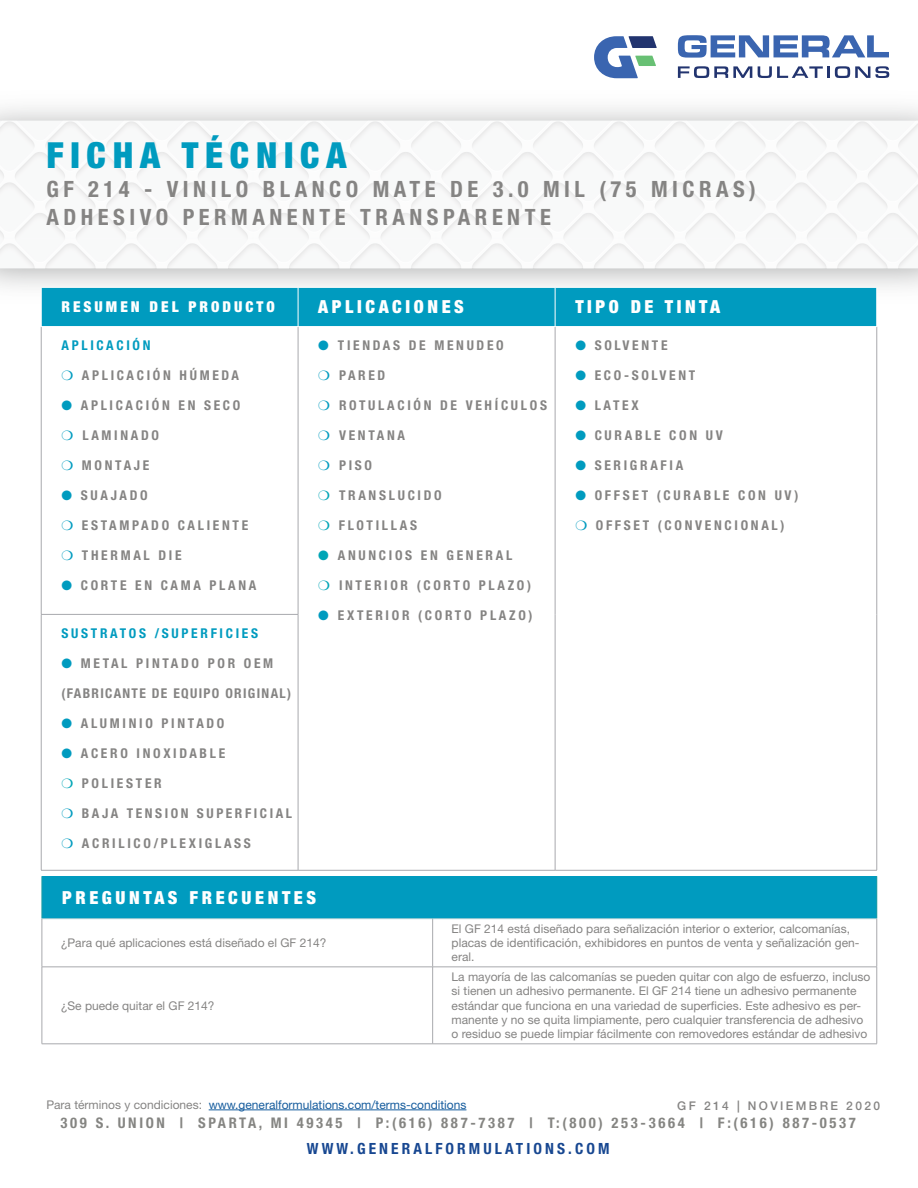
<style>
.page{position:relative;width:918px;height:1188px;background:#fff}
.page>*{position:absolute;margin:0;border:0;box-sizing:border-box;transform-origin:0 0}
.t1{font:900 condensed 36px "Helvetica Neue LT Std";letter-spacing:.19em;color:#009bbf}
.t2{font:700 condensed 22.5px "Helvetica Neue LT Std";letter-spacing:.2em;color:#858483}
.t3{font:900 condensed 18px "Helvetica Neue LT Std";letter-spacing:.2em;color:#fff}
.t4{font:700 condensed 15.45px "Helvetica Neue LT Std";letter-spacing:.2em;color:#174791}
.t5{font:900 condensed 15px "Helvetica Neue LT Std";letter-spacing:.2em;color:#fff}
.t6{font:700 condensed 14.7px "Helvetica Neue LT Std";letter-spacing:.18em;color:#858582}
.t7{font:700 condensed 13.5px "Helvetica Neue LT Std";letter-spacing:.2em;color:#858483}
.t8{font:700 condensed 13.5px "Helvetica Neue LT Std";letter-spacing:.2em;color:#009bbf}
.t9{font:700 condensed 13.5px "Helvetica Neue LT Std";letter-spacing:.1em;color:#858483}
.Table_Text{font:12px/14.4px "Helvetica Neue LT Std";color:#858483}
.t10{font:12px "Helvetica Neue LT Std";color:#175d9e}
.t11{font:500 12px "Helvetica Neue LT Std";letter-spacing:.2em;color:#858483}
.s1{color:#009bbf}
.s2{color:#00a5b6}
.s3{color:#858483}
</style>
<div class="page">
<img style="left:0;top:121px;width:686px;height:147px">
<img style="left:686px;top:121px;width:232px;height:147px">
<svg style="left:678px;top:66px;width:74px;height:12px"></svg>
<svg style="left:758px;top:66px;width:131px;height:12px"></svg>
<svg style="left:678px;top:35px;width:211px;height:23px"></svg>
<svg style="left:594px;top:36px;width:63px;height:42px"></svg>
<hr style="left:209px;top:1110px;width:257px;height:1px;background:#175d9e">
<div style="left:42px;top:876px;width:835px;height:43px;background:#009bbf"></div>
<hr style="left:432px;top:919px;width:1px;height:48px;background:#a8a9ad">
<hr style="left:432px;top:967px;width:1px;height:77px;background:#a8a9ad">
<hr style="left:42px;top:876px;width:1px;height:42px;background:#209da5">
<hr style="left:877px;top:876px;width:1px;height:42px;background:#209da5">
<hr style="left:42px;top:918px;width:391px;height:1px;background:#aacfd4">
<hr style="left:433px;top:918px;width:444px;height:1px;background:#aacfd4">
<hr style="left:42px;top:919px;width:1px;height:48px;background:#a8a9ad">
<hr style="left:877px;top:919px;width:1px;height:48px;background:#a8a9ad">
<hr style="left:42px;top:967px;width:391px;height:1px;background:#a8a9ad">
<hr style="left:42px;top:967px;width:1px;height:77px;background:#a8a9ad">
<hr style="left:433px;top:967px;width:444px;height:1px;background:#a8a9ad">
<hr style="left:877px;top:967px;width:1px;height:77px;background:#a8a9ad">
<hr style="left:42px;top:1044px;width:391px;height:1px;background:#a8a9ad">
<hr style="left:433px;top:1044px;width:444px;height:1px;background:#a8a9ad">
<div style="left:42px;top:288px;width:835px;height:38px;background:#009bbf"></div>
<hr style="left:41px;top:327px;width:1px;height:287px;background:#a8a9ad">
<hr style="left:298px;top:327px;width:1px;height:287px;background:#a8a9ad">
<hr style="left:555px;top:327px;width:1px;height:287px;background:#a8a9ad">
<hr style="left:877px;top:327px;width:1px;height:287px;background:#a8a9ad">
<hr style="left:41px;top:614px;width:257px;height:1px;background:#a8a9ad">
<hr style="left:41px;top:615px;width:1px;height:255px;background:#a8a9ad">
<hr style="left:298px;top:615px;width:1px;height:255px;background:#a8a9ad">
<hr style="left:555px;top:614px;width:1px;height:256px;background:#a8a9ad">
<hr style="left:877px;top:614px;width:1px;height:256px;background:#a8a9ad">
<hr style="left:41px;top:870px;width:257px;height:1px;background:#a8a9ad">
<hr style="left:298px;top:870px;width:257px;height:1px;background:#a8a9ad">
<hr style="left:555px;top:870px;width:322px;height:1px;background:#a8a9ad">
<hr style="left:298px;top:288px;width:1px;height:38px;background:#fff">
<hr style="left:555px;top:288px;width:1px;height:38px;background:#fff">
<p class="t1" style="left:46px;top:133px;width:301px">FICHA TÉCNICA</p>
<p class="t2" style="left:46px;top:175px;width:711px">GF 214 - VINILO BLANCO MATE DE 3.0 MIL (75 MICRAS)</p>
<p class="t2" style="left:46px;top:204px;width:506px">ADHESIVO PERMANENTE TRANSPARENTE</p>
<p class="t5" style="left:61px;top:298px;width:215px">RESUMEN DEL PRODUCTO</p>
<p class="t3" style="left:318px;top:296px;width:147px">APLICACIONES</p>
<p class="t3" style="left:575px;top:296px;width:146px">TIPO DE TINTA</p>
<p class="t8" style="left:61px;top:337px;width:91px">APLICACIÓN</p>
<p class="t7" style="left:61px;top:367px;width:179px"><span class="s1">❍</span> APLICACIÓN HÚMEDA</p>
<p class="t7" style="left:61px;top:397px;width:180px"><span class="s1">●</span> APLICACIÓN EN SECO</p>
<p class="t7" style="left:61px;top:427px;width:99px"><span class="s1">❍</span> LAMINADO</p>
<p class="t7" style="left:61px;top:457px;width:89px"><span class="s1">❍</span> MONTAJE</p>
<p class="t7" style="left:61px;top:487px;width:88px"><span class="s1">●</span> SUAJADO</p>
<p class="t7" style="left:61px;top:517px;width:188px"><span class="s1">❍</span> ESTAMPADO CALIENTE</p>
<p class="t7" style="left:61px;top:547px;width:122px"><span class="s1">❍</span> THERMAL DIE</p>
<p class="t7" style="left:61px;top:577px;width:196px"><span class="s1">●</span> CORTE EN CAMA PLANA</p>
<p class="t7" style="left:318px;top:337px;width:187px"><span class="s1">●</span> TIENDAS DE MENUDEO</p>
<p class="t7" style="left:318px;top:367px;width:69px"><span class="s1">❍</span> PARED</p>
<p class="t7" style="left:318px;top:397px;width:230px"><span class="s1">❍</span> ROTULACIÓN DE VEHÍCULOS</p>
<p class="t7" style="left:318px;top:427px;width:88px"><span class="s1">❍</span> VENTANA</p>
<p class="t7" style="left:318px;top:457px;width:55px"><span class="s1">❍</span> PISO</p>
<p class="t7" style="left:318px;top:487px;width:125px"><span class="s2">❍</span> TRANSLUCIDO</p>
<p class="t7" style="left:318px;top:517px;width:100px"><span class="s2">❍</span> FLOTILLAS</p>
<p class="t7" style="left:318px;top:547px;width:195px"><span class="s2">●</span> ANUNCIOS EN GENERAL</p>
<p class="t7" style="left:318px;top:577px;width:214px"><span class="s2">❍</span> INTERIOR (CORTO PLAZO)</p>
<p class="t7" style="left:318px;top:607px;width:216px"><span class="s1">●</span> EXTERIOR (CORTO PLAZO)</p>
<p class="t7" style="left:575px;top:337px;width:94px"><span class="s1">●</span> SOLVENTE</p>
<p class="t7" style="left:575px;top:367px;width:122px"><span class="s1">●</span> ECO-SOLVENT</p>
<p class="t7" style="left:575px;top:397px;width:65px"><span class="s1">●</span> LATEX</p>
<p class="t7" style="left:575px;top:427px;width:149px"><span class="s1">●</span> CURABLE CON UV</p>
<p class="t7" style="left:575px;top:457px;width:109px"><span class="s1">●</span> SERIGRAFIA</p>
<p class="t7" style="left:575px;top:487px;width:224px"><span class="s1">●</span> OFFSET (CURABLE CON UV)</p>
<p class="t7" style="left:575px;top:517px;width:211px"><span class="s1">❍</span> OFFSET (CONVENCIONAL)</p>
<p class="t8" style="left:61px;top:625px;width:198px">SUSTRATOS /SUPERFICIES</p>
<p class="t7" style="left:61px;top:655px;width:213px"><span class="s1">●</span> METAL PINTADO POR OEM</p>
<p class="t9" style="left:61px;top:685px;width:231px">(FABRICANTE DE EQUIPO ORIGINAL)</p>
<p class="t7" style="left:61px;top:715px;width:165px"><span class="s1">●</span> ALUMINIO PINTADO</p>
<p class="t7" style="left:61px;top:745px;width:165px"><span class="s1">●</span> ACERO INOXIDABLE</p>
<p class="t7" style="left:61px;top:775px;width:102px"><span class="s2">❍</span> POLIESTER</p>
<p class="t7" style="left:61px;top:805px;width:232px"><span class="s1">❍</span> BAJA TENSION SUPERFICIAL</p>
<p class="t7" style="left:61px;top:835px;width:191px"><span class="s1">❍</span> ACRILICO/PLEXIGLASS</p>
<p class="t3" style="left:62px;top:886px;width:256px">PREGUNTAS FRECUENTES</p>
<p class="Table_Text" style="left:61px;top:935px;width:267px">¿Para qué aplicaciones está diseñado el GF 214?</p>
<p class="Table_Text" style="left:61px;top:998px;width:155px">¿Se puede quitar el GF 214?</p>
<p class="Table_Text" style="left:452px;top:921px;width:410px">El GF 214 está diseñado para señalización interior o exterior, calcomanías, placas de identificación, exhibidores en puntos de venta y señalización gen&shy;eral.</p>
<p class="Table_Text" style="left:452px;top:969px;width:420px">La mayoría de las calcomanías se pueden quitar con algo de esfuerzo, incluso si tienen un adhesivo permanente. El GF 214 tiene un adhesivo permanente estándar que funciona en una variedad de superficies. Este adhesivo es per&shy;manente y no se quita limpiamente, pero cualquier transferencia de adhesivo o residuo se puede limpiar fácilmente con removedores estándar de adhesivo</p>
<p class="t10" style="left:46px;top:1097px;width:422px"><span class="s3">Para términos y condiciones:</span> www.generalformulations.com/terms-conditions</p>
<p class="t11" style="left:677px;top:1098px;width:204px">GF 214 | NOVIEMBRE 2020</p>
<p class="t6" style="left:61px;top:1114px;width:797px">309 S. UNION | SPARTA, MI 49345 | P:(616) 887-7387 | T:(800) 253-3664 | F:(616) 887-0537</p>
<p class="t4" style="left:307px;top:1139px;width:304px">WWW.GENERALFORMULATIONS.COM</p>
</div>
